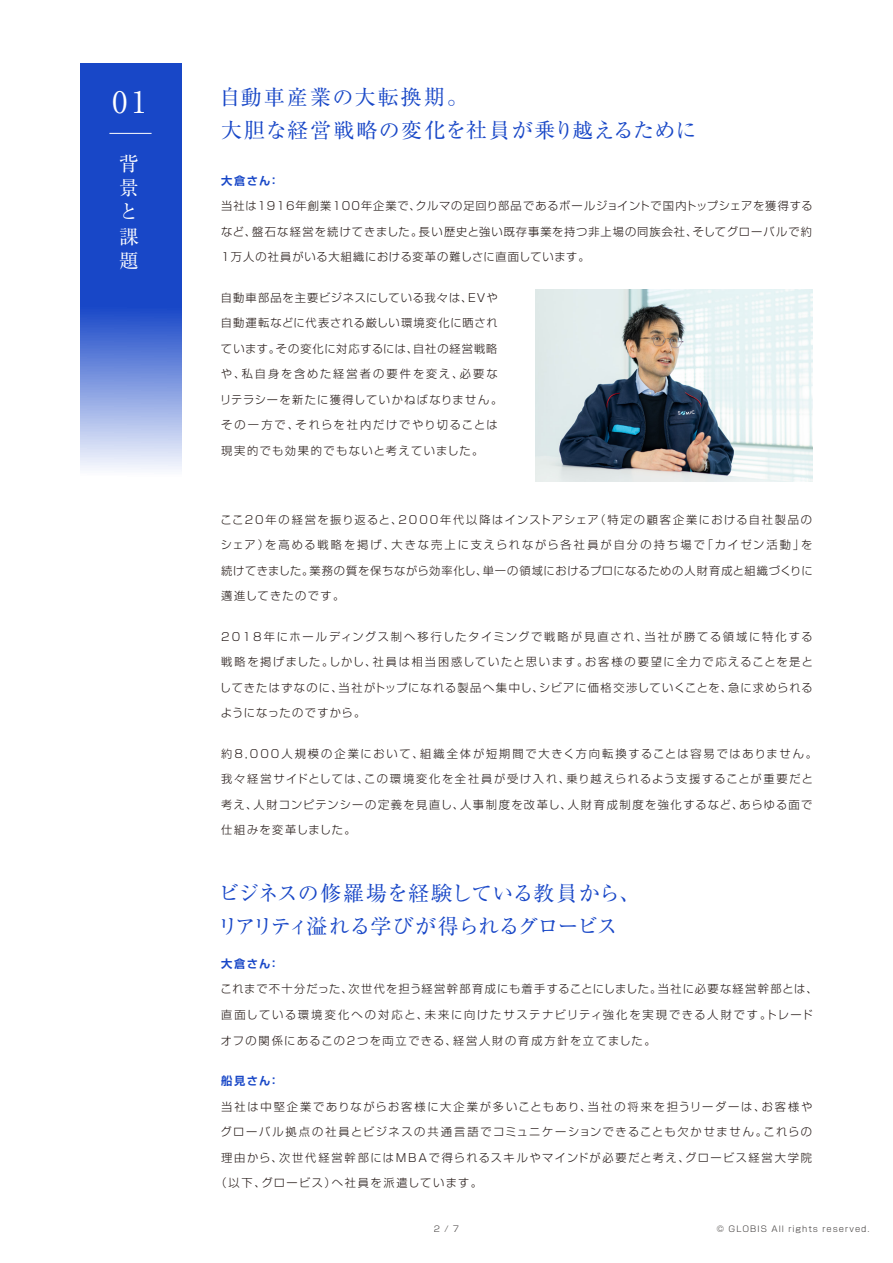
<style>
.page{position:relative;width:893px;height:1263px;background:#fff}
.page>*{position:absolute;margin:0;border:0;box-sizing:border-box;transform-origin:0 0}
.t1{font:29.55px "Ryumin Pro";color:#fff}
.t2{font:21px/33px "Ryumin Pro";letter-spacing:-.03em;color:#1847c7}
.t3{font:21px/33px "Ryumin Pro";letter-spacing:.065em;color:#1847c7}
.t4{font:19.5px/24.3px "Ryumin Pro";color:#fff}
.t5{font:300 11.25px "Shin Go Pro";letter-spacing:.145em;color:#231815}
.t6{font:300 11.25px "Shin Go Pro";letter-spacing:.115em;color:#231815}
.t7{font:300 11.25px "Shin Go Pro";letter-spacing:.16em;color:#231815}
.t8{font:300 11.25px "Shin Go Pro";letter-spacing:.085em;color:#231815}
.t9{font:300 11.25px "Shin Go Pro";letter-spacing:.095em;color:#231815}
.t10{font:300 11.25px "Shin Go Pro";letter-spacing:.17em;color:#231815}
.t11{font:300 11.25px "Shin Go Pro";letter-spacing:.055em;color:#231815}
.t12{font:300 11.25px "Shin Go Pro";letter-spacing:.14em;color:#231815}
.t13{font:300 11.25px "Shin Go Pro";letter-spacing:.165em;color:#231815}
.t14{font:300 11.25px "Shin Go Pro";letter-spacing:.075em;color:#231815}
.t15{font:300 11.25px "Shin Go Pro";letter-spacing:.065em;color:#231815}
.t16{font:300 11.25px "Shin Go Pro";letter-spacing:.08em;color:#231815}
.t17{font:300 11.25px "Shin Go Pro";letter-spacing:.155em;color:#231815}
.t18{font:700 11.25px "Shin Go Pro De";letter-spacing:.12em;color:#1847c7}
.t19{font:300 8.25px "Shin Go Pro";letter-spacing:.12em;color:#3e3a39}
</style>
<div class="page">
<svg style="left:81px;top:64px;width:101px;height:407px;background:#456ad1"></svg>
<hr style="left:109px;top:133px;width:43px;height:1px;background:#fff">
<img style="left:536px;top:289px;width:276px;height:192px">
<h1 class="t1" style="left:112px;top:79px;width:36px">01</h1>
<h3 class="t4" style="left:119px;top:150px;width:21px">背景と課題</h3>
<h2 class="t3" style="left:219px;top:79px;width:478px">自動車産業の大転換期。<br>大胆な経営戦略の変化を社員が乗り越えるために</h2>
<p class="t18" style="left:221px;top:171px;width:60px">大倉さん：</p>
<p class="t8" style="left:221px;top:197px;width:593px">当社は1916年創業100年企業で、クルマの足回り部品であるボールジョイントで国内トップシェアを獲得する</p>
<p class="t8" style="left:221px;top:222px;width:593px">など、盤石な経営を続けてきました。長い歴史と強い既存事業を持つ非上場の同族会社、そしてグローバルで約</p>
<p class="t15" style="left:221px;top:248px;width:370px">1万人の社員がいる大組織における変革の難しさに直面しています。</p>
<p class="t16" style="left:221px;top:288px;width:278px">自動車部品を主要ビジネスにしている我々は、EVや</p>
<p class="t14" style="left:221px;top:314px;width:278px">自動運転などに代表される厳しい環境変化に晒され</p>
<p class="t8" style="left:221px;top:339px;width:278px">ています。その変化に対応するには、自社の経営戦略</p>
<p class="t10" style="left:221px;top:365px;width:278px">や、私自身を含めた経営者の要件を変え、必要な</p>
<p class="t6" style="left:220px;top:390px;width:284px">リテラシーを新たに獲得していかねばなりません。</p>
<p class="t17" style="left:221px;top:416px;width:278px">その一方で、それらを社内だけでやり切ることは</p>
<p class="t6" style="left:221px;top:441px;width:264px">現実的でも効果的でもないと考えていました。</p>
<p class="t5" style="left:220px;top:510px;width:593px">ここ20年の経営を振り返ると、2000年代以降はインストアシェア（特定の顧客企業における自社製品の</p>
<p class="t10" style="left:221px;top:536px;width:593px">シェア）を高める戦略を掲げ、大きな売上に支えられながら各社員が自分の持ち場で「カイゼン活動」を</p>
<p class="t11" style="left:221px;top:561px;width:593px">続けてきました。業務の質を保ちながら効率化し、単一の領域におけるプロになるための人財育成と組織づくりに</p>
<p class="t6" style="left:221px;top:587px;width:125px">邁進してきたのです。</p>
<p class="t7" style="left:221px;top:627px;width:593px">2018年にホールディングス制へ移行したタイミングで戦略が見直され、当社が勝てる領域に特化する</p>
<p class="t12" style="left:221px;top:653px;width:593px">戦略を掲げました。しかし、社員は相当困惑していたと思います。お客様の要望に全力で応えることを是と</p>
<p class="t9" style="left:220px;top:678px;width:594px">してきたはずなのに、当社がトップになれる製品へ集中し、シビアに価格交渉していくことを、急に求められる</p>
<p class="t14" style="left:221px;top:704px;width:146px">ようになったのですから。</p>
<p class="t13" style="left:221px;top:744px;width:597px">約8,000人規模の企業において、組織全体が短期間で大きく方向転換することは容易ではありません。</p>
<p class="t5" style="left:221px;top:770px;width:593px">我々経営サイドとしては、この環境変化を全社員が受け入れ、乗り越えられるよう支援することが重要だと</p>
<p class="t6" style="left:221px;top:795px;width:593px">考え、人財コンピテンシーの定義を見直し、人事制度を改革し、人財育成制度を強化するなど、あらゆる面で</p>
<p class="t6" style="left:221px;top:821px;width:136px">仕組みを変革しました。</p>
<h2 class="t2" style="left:218px;top:875px;width:424px">ビジネスの修羅場を経験している教員から、リアリティ溢れる学びが得られるグロービス</h2>
<p class="t18" style="left:221px;top:954px;width:60px">大倉さん：</p>
<p class="t9" style="left:220px;top:980px;width:599px">これまで不十分だった、次世代を担う経営幹部育成にも着手することにしました。当社に必要な経営幹部とは、</p>
<p class="t7" style="left:221px;top:1005px;width:593px">直面している環境変化への対応と、未来に向けたサステナビリティ強化を実現できる人財です。トレード</p>
<p class="t6" style="left:221px;top:1031px;width:436px">オフの関係にあるこの2つを両立できる、経営人財の育成方針を立てました。</p>
<p class="t18" style="left:221px;top:1071px;width:60px">船見さん：</p>
<p class="t7" style="left:221px;top:1097px;width:593px">当社は中堅企業でありながらお客様に大企業が多いこともあり、当社の将来を担うリーダーは、お客様や</p>
<p class="t5" style="left:220px;top:1122px;width:593px">グローバル拠点の社員とビジネスの共通言語でコミュニケーションできることも欠かせません。これらの</p>
<p class="t5" style="left:221px;top:1148px;width:592px">理由から、次世代経営幹部にはMBAで得られるスキルやマインドが必要だと考え、グロービス経営大学院</p>
<p class="t6" style="left:215px;top:1173px;width:268px">（以下、グロービス）へ社員を派遣しています。</p>
<p class="t19" style="left:434px;top:1222px;width:27px">2 / 7</p>
<p class="t19" style="left:717px;top:1222px;width:154px">© GLOBIS All rights reserved.</p>
</div>
